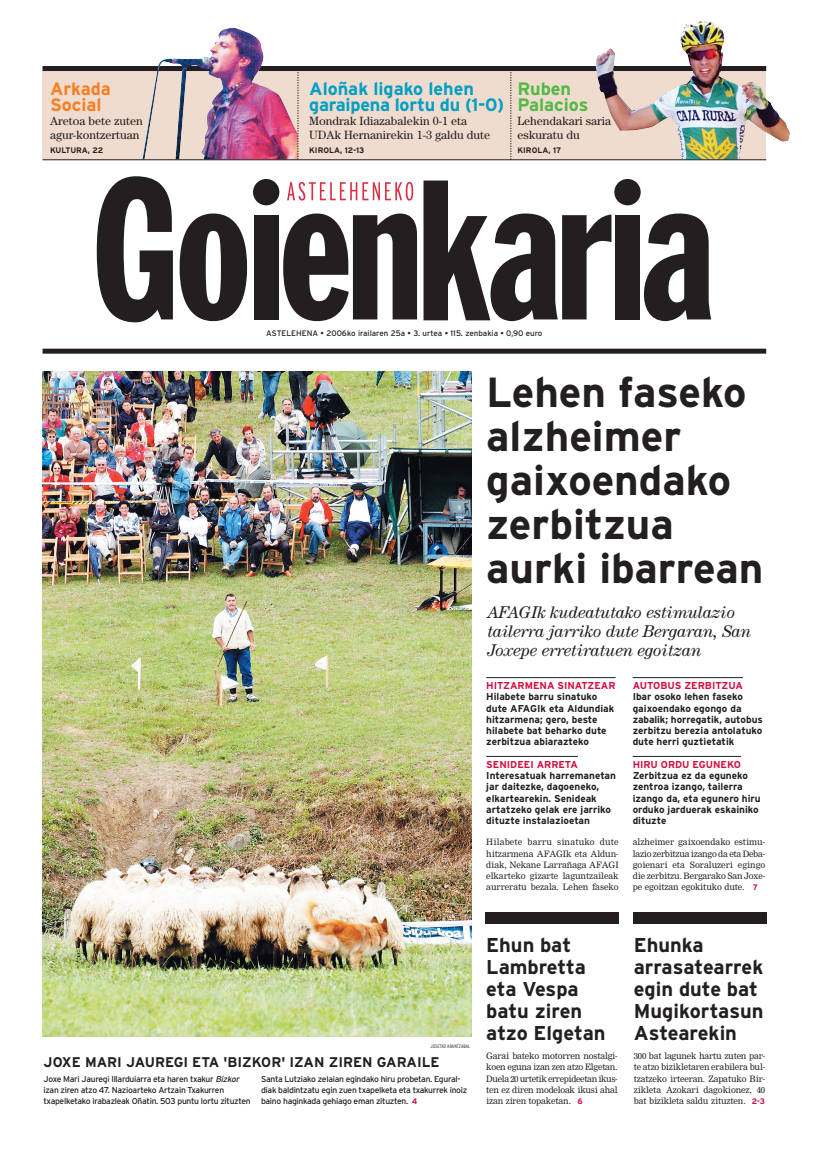
<style>
.page{position:relative;width:823px;height:1163px;background:#fff}
.page>*{position:absolute;margin:0;border:0;box-sizing:border-box;transform-origin:0 0}
.t1{font:700 42px/44px "Interstate";color:#231f20}
.t2{font:700 20px/22px "Interstate";color:#231f20}
.t3{font:700 18px/16px "Interstate";color:#009fc3}
.t4{font:700 18px/16px "Interstate";color:#51b948}
.t5{font:700 18px/16px "Interstate";color:#f48026}
.t6{font:italic 17px/18.7px "Century";letter-spacing:-.01em;color:#231f20}
.t7{font:700 14px "Interstate";color:#231f20}
.t8{font:12px/14px "Century";color:#231f20}
.t9{font:700 10px/11.2px "Interstate";color:#231f20}
.t10{font:8.6px/11.2px "M Nimrod";letter-spacing:-.015em;color:#231f20;text-align:justify}
.t11{font:8.5px/11.2px "Interstate";letter-spacing:-.035em;color:#231f20}
.t12{font:8px "Interstate";color:#231f20}
.t13{font:700 8px "Interstate";color:#231f20}
.t14{font:300 condensed 5px "Interstate";color:#231f20}
.s1{color:#d10e40}
.s2{font-family:"Interstate";font-weight:700;font-size:8px;color:#d10e40}
.s3{font-style:italic}
.s4{font-weight:700;font-size:8px;color:#d10e40}
</style>
<div class="page">
<img style="left:43px;top:372px;width:428px;height:664px">
<svg style="left:287px;top:182px;width:126px;height:18px"></svg>
<div style="left:614px;top:179px;width:26px;height:26px;background:#231f20;border-radius:50%"></div>
<div style="left:615px;top:215px;width:24px;height:104px;background:#231f20"></div>
<svg style="left:97px;top:176px;width:76px;height:146px"></svg>
<svg style="left:179px;top:213px;width:68px;height:108px"></svg>
<svg style="left:283px;top:213px;width:134px;height:108px"></svg>
<svg style="left:423px;top:180px;width:188px;height:141px"></svg>
<svg style="left:643px;top:213px;width:67px;height:108px"></svg>
<div style="left:253px;top:179px;width:26px;height:26px;background:#231f20;border-radius:50%"></div>
<div style="left:254px;top:215px;width:24px;height:104px;background:#231f20"></div>
<div style="left:43px;top:348px;width:722px;height:5px;background:#231f20"></div>
<div style="left:43px;top:68px;width:722px;height:92px;background:#f0dcce"></div>
<div style="left:43px;top:66px;width:722px;height:5px;background:#231f20"></div>
<img style="left:595px;top:20px;width:194px;height:140px">
<img style="left:142px;top:27px;width:155px;height:132px">
<hr style="left:43px;top:159px;width:722px;height:1px;background:#231f20">
<svg style="left:510px;top:72px;width:1px;height:87px"></svg>
<svg style="left:297px;top:72px;width:1px;height:87px"></svg>
<div style="left:632px;top:912px;width:133px;height:11px;background:#231f20"></div>
<div style="left:485px;top:912px;width:133px;height:11px;background:#231f20"></div>
<hr style="left:486px;top:677px;width:129px;height:1px;background:#231f20">
<hr style="left:486px;top:756px;width:91px;height:1px;background:#231f20">
<hr style="left:632px;top:677px;width:110px;height:1px;background:#231f20">
<hr style="left:632px;top:756px;width:108px;height:1px;background:#231f20">
<p class="t5" style="left:50px;top:82px;width:62px">Arkada<br>Social</p>
<p class="t8" style="left:50px;top:115px;width:94px">Aretoa bete zuten agur-kontzertuan</p>
<p class="t3" style="left:309px;top:82px;width:196px">Aloñak ligako lehen garaipena lortu du (1-0)</p>
<p class="t8" style="left:309px;top:115px;width:182px">Mondrak Idiazabalekin 0-1 eta<br>UDAk Hernanirekin 1-3 galdu dute</p>
<p class="t4" style="left:517px;top:82px;width:72px">Ruben<br>Palacios</p>
<p class="t8" style="left:517px;top:115px;width:95px">Lehendakari saria eskuratu du</p>
<p class="t13" style="left:50px;top:147px;width:55px">KULTURA, 22</p>
<p class="t13" style="left:309px;top:147px;width:57px">KIROLA, 12-13</p>
<p class="t13" style="left:517px;top:147px;width:45px">KIROLA, 17</p>
<p class="t12" style="left:266px;top:330px;width:277px">ASTELEHENA • 2006ko irailaren 25a • 3. urtea • 115. zenbakia • 0,90 euro</p>
<p class="t1" style="left:486px;top:373px;width:278px">Lehen faseko alzheimer gaixoendako zerbitzua aurki ibarrean</p>
<p class="t6" style="left:487px;top:604px;width:265px">AFAGIk kudeatutako estimulazio tailerra jarriko dute Bergaran, San<br>Joxepe erretiratuen egoitzan</p>
<p class="t9" style="left:486px;top:680px;width:131px"><span class="s1">HITZARMENA SINATZEAR<br></span>Hilabete barru sinatuko dute AFAGIk eta Aldundiak hitzarmena; gero, beste hilabete bat beharko dute zerbitzua abiarazteko</p>
<p class="t9" style="left:486px;top:759px;width:131px"><span class="s1">SENIDEEI ARRETA<br></span>Interesatuak harremanetan jar daitezke, dagoeneko, elkartearekin. Senideak artatzeko gelak ere jarriko dituzte instalazioetan</p>
<p class="t9" style="left:632px;top:680px;width:132px"><span class="s1">AUTOBUS ZERBITZUA<br></span>Ibar osoko lehen faseko gaixoendako egongo da zabalik; horregatik, autobus zerbitzu berezia antolatuko dute herri guztietatik</p>
<p class="t9" style="left:632px;top:759px;width:129px"><span class="s1">HIRU ORDU EGUNEKO<br></span>Zerbitzua ez da eguneko zentroa izango, tailerra izango da, eta egunero hiru orduko jarduerak eskainiko dituzte</p>
<p class="t10" style="left:486px;top:836px;width:134px">Hilabete barru sinatuko dute hitzarmena AFAGIk eta Aldun&shy;diak, Nekane Larrañaga AFAGI elkarteko gizarte laguntzaileak aurreratu bezala. Lehen faseko</p>
<p class="t10" style="left:632px;top:836px;width:134px">alzheimer gaixoendako estimu&shy;lazio zerbitzua izango da eta Deba&shy;goienari eta Soraluzeri egingo die zerbitzu. Bergarako San Joxe&shy;pe egoitzan egokituko dute. <span class="s2">7</span></p>
<p class="t14" style="left:430px;top:1044px;width:41px">JOSETXO ARANTZABAL</p>
<p class="t7" style="left:44px;top:1056px;width:397px">JOXE MARI JAUREGI ETA 'BIZKOR' IZAN ZIREN GARAILE</p>
<p class="t11" style="left:44px;top:1073px;width:208px">Joxe Mari Jauregi Illarduiarra eta haren txakur <span class="s3">Bizkor </span>izan ziren atzo 47. Nazioarteko Artzain Txakurren txapelketako irabazleak Oñatin. 503 puntu lortu zituzten</p>
<p class="t11" style="left:261px;top:1073px;width:208px">Santa Lutziako zelaian egindako hiru probetan. Egural&shy;diak baldintzatu egin zuen txapelketa eta txakurrek inoiz baino haginkada gehiago eman zituzten. <span class="s4">4</span></p>
<p class="t2" style="left:486px;top:935px;width:121px">Ehun bat<br>Lambretta eta Vespa batu ziren atzo Elgetan</p>
<p class="t10" style="left:486px;top:1050px;width:133px">Garai bateko motorren nostalgi&shy;koen eguna izan zen atzo Elgetan.<br>Duela 20 urtetik errepideetan ikus&shy;ten ez diren modeloak ikusi ahal izan ziren topaketan. <span class="s2">6</span></p>
<p class="t2" style="left:633px;top:935px;width:131px">Ehunka arrasatearrek egin dute bat<br>Mugikortasun<br>Astearekin</p>
<p class="t10" style="left:633px;top:1050px;width:133px">300 bat lagunek hartu zuten par&shy;te atzo bizikletaren erabilera bul&shy;tzatzeko irteeran. Zapatuko Bir&shy;zikleta Azokari dagokionez, 40 bat bizikleta saldu zituzten. <span class="s2">2-3</span></p>
</div>
